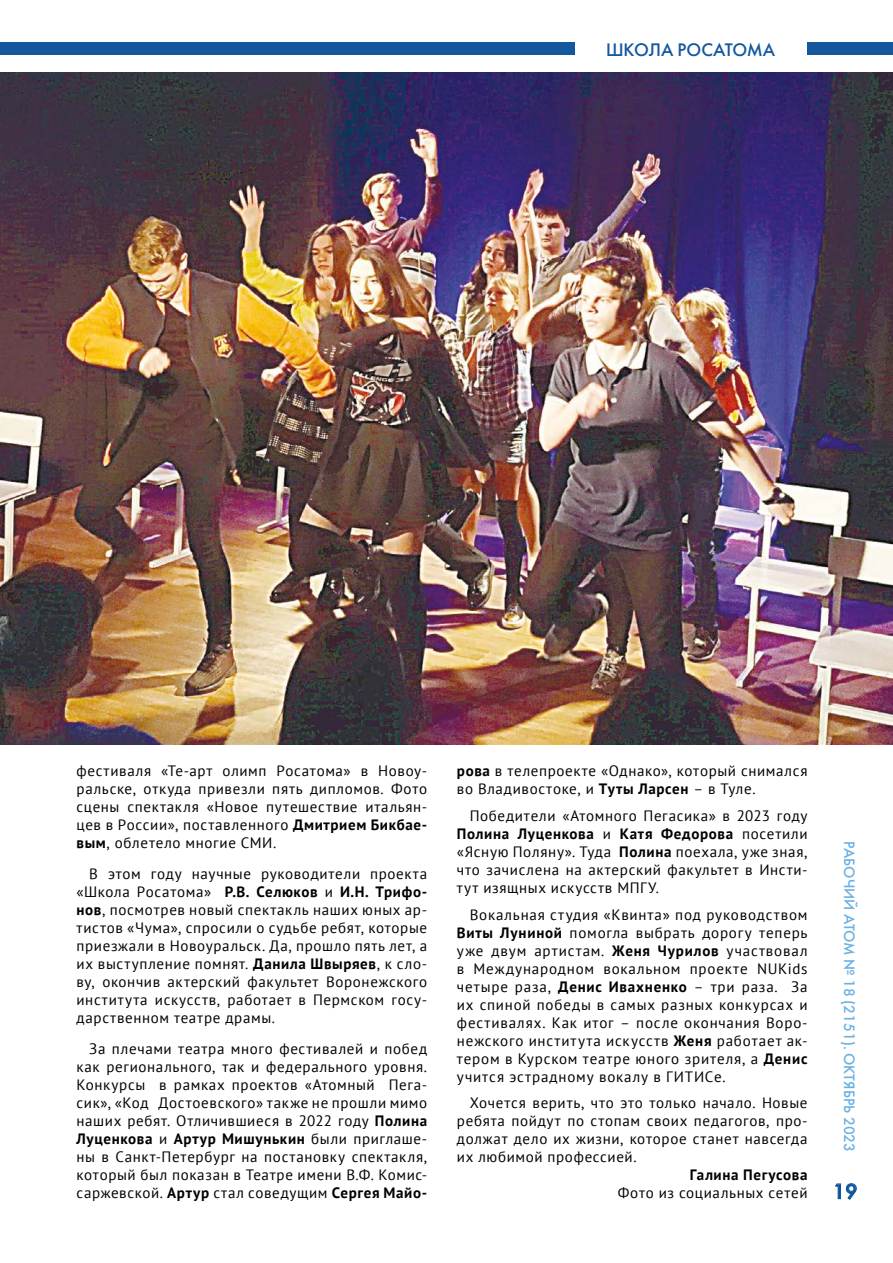
<style>
.page{position:relative;width:893px;height:1263px;background:#fff}
.page>*{position:absolute;margin:0;border:0;box-sizing:border-box;transform-origin:0 0}
.t1{font:21px "Futuris C";color:#0b569d}
.t2{font:18px "Futuris C";color:#14579d}
.ОСНОВНОЙ_ТЕКСТ{font:15px/18px "PT Sans";letter-spacing:.045em;color:#000;text-align:justify}
.t3{font:15px "Futuris C";color:#6bb1e2}
.ОСНОВНОЙ_ТЕКСТ-2{font:700 15px "PT Sans";letter-spacing:.04em;color:#000}
.s1{font-weight:700}
</style>
<div class="page">
<svg style="left:835px;top:1183px;width:22px;height:17px"></svg>
<div style="left:808px;top:43px;width:85px;height:12px;background:#14579d"></div>
<div style="left:0;top:43px;width:574px;height:12px;background:#14579d"></div>
<img style="left:0;top:72px;width:893px;height:672px">
<p class="t2" style="left:606px;top:38px;width:171px">ШКОЛА РОСАТОМА</p>
<p class="ОСНОВНОЙ_ТЕКСТ" style="left:77px;top:762px;width:352px">фестиваля «Те-арт олимп Росатома» в Новоу&shy;ральске, откуда привезли пять дипломов. Фото сцены спектакля «Новое путешествие итальян&shy;цев в России», поставленного <span class="s1">Дмитрием Бикбае&shy;вым</span>, облетело многие СМИ.</p>
<p class="ОСНОВНОЙ_ТЕКСТ" style="left:77px;top:865px;width:352px;text-indent:13px">В этом году научные руководители проекта «Школа Росатома» <span class="s1">Р.В. Селюков</span> и <span class="s1">И.Н. Трифо&shy;нов</span>, посмотрев новый спектакль наших юных ар&shy;тистов «Чума», спросили о судьбе ребят, которые приезжали в Новоуральск. Да, прошло пять лет, а их выступление помнят. <span class="s1">Данила Швыряев</span>, к сло&shy;ву, окончив актерский факультет Воронежского института искусств, работает в Пермском госу&shy;дарственном театре драмы.</p>
<p class="ОСНОВНОЙ_ТЕКСТ" style="left:77px;top:1039px;width:352px;text-indent:13px">За плечами театра много фестивалей и побед как регионального, так и федерального уровня.<br>Конкурсы в рамках проектов «Атомный Пега&shy;сик», «Код Достоевского» также не прошли мимо наших ребят. Отличившиеся в 2022 году <span class="s1">Полина Луценкова</span> и <span class="s1">Артур Мишунькин</span> были приглаше&shy;ны в Санкт-Петербург на постановку спектакля, который был показан в Театре имени В.Ф. Комис&shy;саржевской. <span class="s1">Артур</span> стал соведущим <span class="s1">Сергея Майо-</span></p>
<p class="ОСНОВНОЙ_ТЕКСТ" style="left:457px;top:762px;width:352px"><span class="s1">рова</span> в телепроекте «Однако», который снимался во Владивостоке, и <span class="s1">Туты Ларсен</span> – в Туле.</p>
<p class="ОСНОВНОЙ_ТЕКСТ" style="left:457px;top:806px;width:352px;text-indent:13px">Победители «Атомного Пегасика» в 2023 году <span class="s1">Полина Луценкова</span> и <span class="s1">Катя Федорова</span> посетили «Ясную Поляну». Туда <span class="s1">Полина</span> поехала, уже зная, что зачислена на актерский факультет в Инсти&shy;тут изящных искусств МПГУ.</p>
<p class="ОСНОВНОЙ_ТЕКСТ" style="left:457px;top:905px;width:352px;text-indent:13px">Вокальная студия «Квинта» под руководством <span class="s1">Виты Луниной</span> помогла выбрать дорогу теперь уже двум артистам. <span class="s1">Женя Чурилов</span> участвовал в Международном вокальном проекте NUKids четыре раза, <span class="s1">Денис Ивахненко</span> – три раза. За их спиной победы в самых разных конкурсах и фестивалях. Как итог – после окончания Воро&shy;нежского института искусств <span class="s1">Женя</span> работает ак&shy;тером в Курском театре юного зрителя, а <span class="s1">Денис </span>учится эстрадному вокалу в ГИТИСе.</p>
<p class="ОСНОВНОЙ_ТЕКСТ" style="left:457px;top:1093px;width:352px;text-indent:13px">Хочется верить, что это только начало. Новые ребята пойдут по стопам своих педагогов, про&shy;должат дело их жизни, которое станет навсегда их любимой профессией.</p>
<p class="ОСНОВНОЙ_ТЕКСТ-2" style="left:690px;top:1165px;width:119px">Галина Пегусова</p>
<p class="ОСНОВНОЙ_ТЕКСТ" style="left:618px;top:1183px;width:191px">Фото из социальных сетей</p>
<p class="t3" style="left:858px;top:841px;width:313px;rotate:90deg">РАБОЧИЙ АТОМ № 18 (2151). ОКТЯБРЬ 2023</p>
<h1 class="t1" style="left:833px;top:1179px;width:26px">19</h1>
</div>
